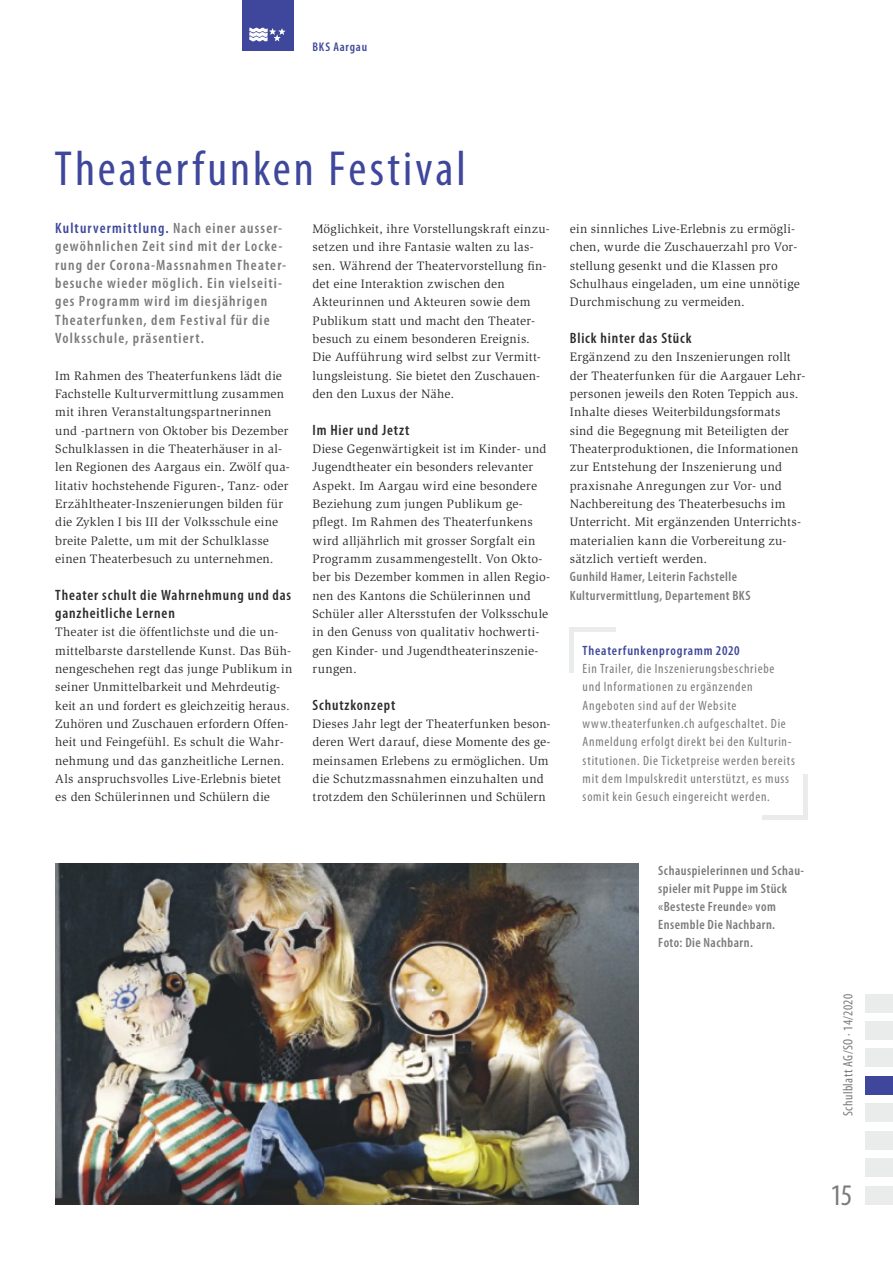
<style>
.page{position:relative;width:893px;height:1263px;background:#fff}
.page>*{position:absolute;margin:0;border:0;box-sizing:border-box;transform-origin:0 0}
.t1{font:condensed 49.5px "Myriad Pro";letter-spacing:.06em;color:#3e479b}
.t2{font:condensed 30px "Myriad Pro";color:#7b7b7a}
.t3{font:600 condensed 15px/18.3px "Myriad Pro";letter-spacing:.075em;color:#7b7b7a}
.t4{font:600 condensed 15px/18.3px "Myriad Pro";letter-spacing:.055em;color:#2c2c2b}
.t5{font:condensed 13.5px/18.3px "Myriad Pro";letter-spacing:.055em;color:#7b7b7a}
.t6{font:600 condensed 13.5px/18px "Myriad Pro";letter-spacing:.035em;color:#7b7b7a}
.t7{font:600 condensed 13.5px "Myriad Pro";letter-spacing:.06em;color:#3e479b}
.t8{font:condensed 13.5px "Myriad Pro";letter-spacing:.03em;color:#7b7b7a}
.t9{font:12.6px/18.3px "Slimbach Std";letter-spacing:.015em;color:#2c2c2b}
.t10{font:600 condensed 12.6px "Myriad Pro";letter-spacing:.06em;color:#3e479b}
.s1{color:#3e479b}
</style>
<div class="page">
<div style="left:242px;top:0;width:51px;height:51px;background:#3e479b"></div>
<div style="left:865px;top:1021px;width:28px;height:18px;background:#eaebeb"></div>
<div style="left:865px;top:994px;width:28px;height:18px;background:#eaebeb"></div>
<div style="left:865px;top:1048px;width:28px;height:19px;background:#eaebeb"></div>
<div style="left:865px;top:1103px;width:28px;height:19px;background:#eaebeb"></div>
<div style="left:865px;top:1131px;width:28px;height:18px;background:#eaebeb"></div>
<div style="left:865px;top:1186px;width:28px;height:18px;background:#eaebeb"></div>
<div style="left:865px;top:1158px;width:28px;height:19px;background:#eaebeb"></div>
<svg style="left:249px;top:28px;width:36px;height:13px"></svg>
<div style="left:865px;top:1076px;width:28px;height:18px;background:#3e479b"></div>
<hr style="left:570px;top:627px;width:4px;height:46px;background:#eaebeb">
<hr style="left:570px;top:627px;width:46px;height:4px;background:#eaebeb">
<hr style="left:804px;top:774px;width:4px;height:45px;background:#eaebeb">
<hr style="left:762px;top:815px;width:46px;height:4px;background:#eaebeb">
<img style="left:55px;top:863px;width:584px;height:341px">
<p class="t10" style="left:313px;top:39px;width:56px">BKS Aargau</p>
<h1 class="t1" style="left:54px;top:138px;width:413px">Theaterfunken Festival</h1>
<p class="t3" style="left:55px;top:219px;width:232px"><span class="s1">Kulturvermittlung.</span> Nach einer ausser&shy;gewöhnlichen Zeit sind mit der Locke&shy;rung der Corona-Massnahmen Theater&shy;besuche wieder möglich. Ein vielseiti&shy;ges Programm wird im diesjährigen Theaterfunken, dem Festival für die Volksschule, präsentiert.</p>
<p class="t9" style="left:55px;top:366px;width:236px">Im Rahmen des Theaterfunkens lädt die Fachstelle Kulturvermittlung zusammen mit ihren Veranstaltungspartnerinnen und -partnern von Oktober bis Dezember Schulklassen in die Theaterhäuser in al&shy;len Regionen des Aargaus ein. Zwölf qua&shy;litativ hochstehende Figuren-, Tanz- oder Erzähltheater-Inszenierungen bilden für die Zyklen I bis III der Volksschule eine breite Palette, um mit der Schulklasse einen Theaterbesuch zu unternehmen.</p>
<p class="t4" style="left:55px;top:585px;width:237px">Theater schult die Wahrnehmung und das ganzheitliche Lernen</p>
<p class="t9" style="left:55px;top:623px;width:239px">Theater ist die öffentlichste und die un&shy;mittelbarste darstellende Kunst. Das Büh&shy;nengeschehen regt das junge Publikum in seiner Unmittelbarkeit und Mehrdeutig&shy;keit an und fordert es gleichzeitig heraus.<br>Zuhören und Zuschauen erfordern Offen&shy;heit und Feingefühl. Es schult die Wahr&shy;nehmung und das ganzheitliche Lernen.<br>Als anspruchsvolles Live-Erlebnis bietet es den Schülerinnen und Schülern die</p>
<p class="t9" style="left:313px;top:220px;width:239px">Möglichkeit, ihre Vorstellungskraft einzu&shy;setzen und ihre Fantasie walten zu las&shy;sen. Während der Theatervorstellung fin&shy;det eine Interaktion zwischen den Akteurinnen und Akteuren sowie dem Publikum statt und macht den Theater&shy;besuch zu einem besonderen Ereignis.<br>Die Aufführung wird selbst zur Vermitt&shy;lungsleistung. Sie bietet den Zuschauen&shy;den den Luxus der Nähe.</p>
<p class="t4" style="left:313px;top:420px;width:99px">Im Hier und Jetzt</p>
<p class="t9" style="left:313px;top:440px;width:239px">Diese Gegenwärtigkeit ist im Kinder- und Jugendtheater ein besonders relevanter Aspekt. Im Aargau wird eine besondere Beziehung zum jungen Publikum ge&shy;pflegt. Im Rahmen des Theaterfunkens wird alljährlich mit grosser Sorgfalt ein Programm zusammengestellt. Von Okto&shy;ber bis Dezember kommen in allen Regio&shy;nen des Kantons die Schülerinnen und Schüler aller Altersstufen der Volksschule in den Genuss von qualitativ hochwerti&shy;gen Kinder- und Jugendtheaterinszenie&shy;rungen.</p>
<p class="t4" style="left:313px;top:695px;width:84px">Schutzkonzept</p>
<p class="t9" style="left:313px;top:715px;width:240px">Dieses Jahr legt der Theaterfunken beson&shy;deren Wert darauf, diese Momente des ge&shy;meinsamen Erlebens zu ermöglichen. Um die Schutzmassnahmen einzuhalten und trotzdem den Schülerinnen und Schülern</p>
<p class="t9" style="left:570px;top:220px;width:231px">ein sinnliches Live-Erlebnis zu ermögli&shy;chen, wurde die Zuschauerzahl pro Vor&shy;stellung gesenkt und die Klassen pro Schulhaus eingeladen, um eine unnötige Durchmischung zu vermeiden.</p>
<p class="t4" style="left:570px;top:329px;width:123px">Blick hinter das Stück</p>
<p class="t9" style="left:570px;top:348px;width:237px">Ergänzend zu den Inszenierungen rollt der Theaterfunken für die Aargauer Lehr&shy;personen jeweils den Roten Teppich aus.<br>Inhalte dieses Weiterbildungsformats sind die Begegnung mit Beteiligten der Theaterproduktionen, die Informationen zur Entstehung der Inszenierung und praxisnahe Anregungen zur Vor- und Nachbereitung des Theaterbesuchs im Unterricht. Mit ergänzenden Unterrichts&shy;materialien kann die Vorbereitung zu&shy;sätzlich vertieft werden.</p>
<p class="t6" style="left:570px;top:567px;width:182px">Gunhild Hamer, Leiterin Fachstelle<br>Kulturvermittlung, Departement BKS</p>
<p class="t7" style="left:583px;top:642px;width:159px">Theaterfunkenprogramm 2020</p>
<p class="t5" style="left:583px;top:659px;width:214px">Ein Trailer, die Inszenierungsbeschriebe und Informationen zu ergänzenden Angeboten sind auf der Website www.theaterfunken.ch aufgeschaltet. Die Anmeldung erfolgt direkt bei den Kulturin&shy;stitutionen. Die Ticketpreise werden bereits mit dem Impulskredit unterstützt, es muss somit kein Gesuch eingereicht werden.</p>
<p class="t6" style="left:658px;top:861px;width:147px">Schauspielerinnen und Schau&shy;spieler mit Puppe im Stück «Besteste Freunde» vom<br>Ensemble Die Nachbarn.<br>Foto: Die Nachbarn.</p>
<p class="t8" style="left:840px;top:1116px;width:124px;rotate:-90deg">Schulblatt AG/SO · 14/2020</p>
<h2 class="t2" style="left:831px;top:1176px;width:23px">15</h2>
</div>
